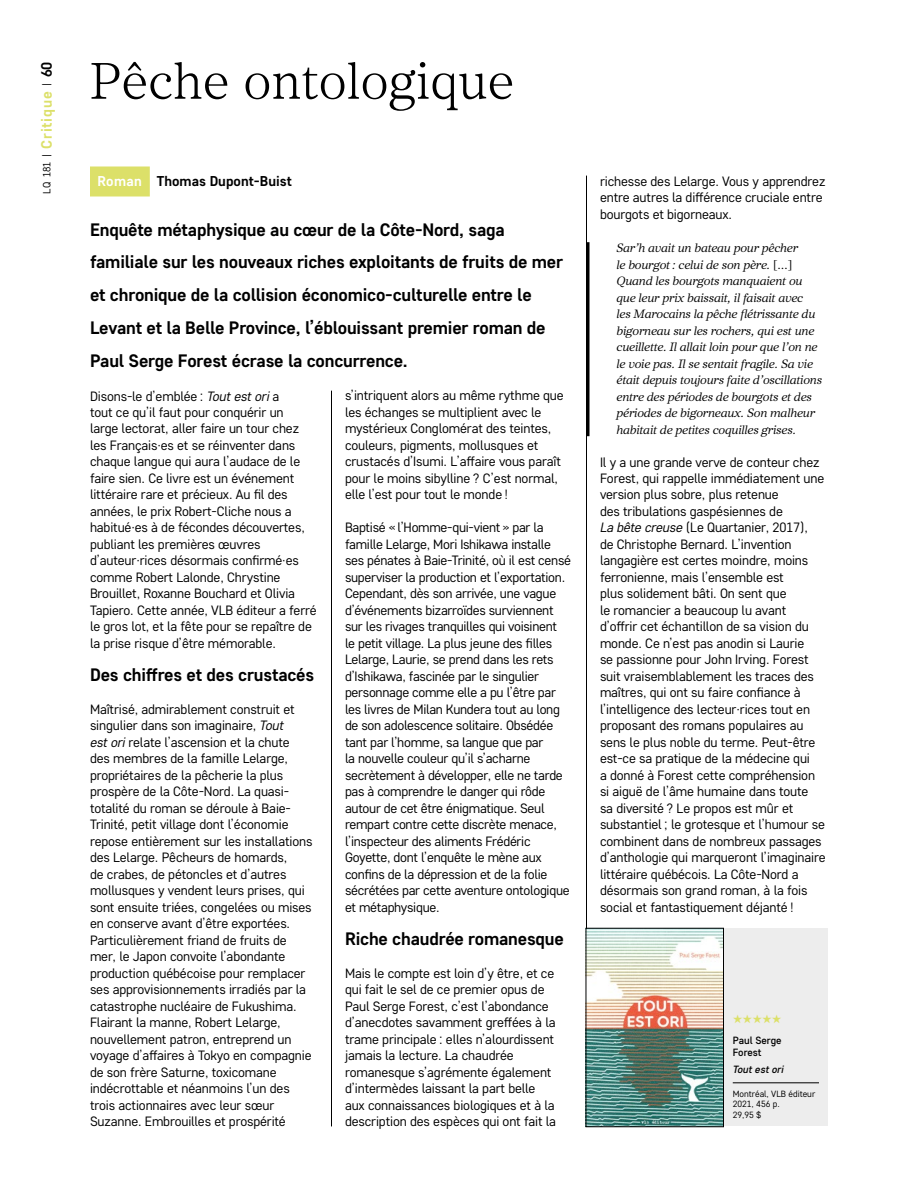
<style>
.page{position:relative;width:918px;height:1188px;background:#fff}
.page>*{position:absolute;margin:0;border:0;box-sizing:border-box;transform-origin:0 0}
.t1{font:300 51px "Core Serif N 25";letter-spacing:.01em;color:#000}
.t2{font:700 18px/33px "Core Sans D55";letter-spacing:-.01em;color:#000}
.t3{font:700 15px "Core Sans D55";letter-spacing:.05em;color:#dce069}
.t4{font:700 14.25px "Core Sans D55";color:#000}
.t5{font:13.5px/16.5px "Core Sans D35";letter-spacing:-.01em;color:#000}
.t6{font:12px/16.5px "Core Serif N 35 Regular It";letter-spacing:-.01em;color:#000}
.t7{font:12px "Zapf Dingbats ITC";color:#dce069}
.t8{font:500 10.5px/12px "Core Sans D45";color:#000}
.t9{font:italic 500 10.5px "Core Sans D45";color:#000}
.t10{font:9px/10.5px "Core Sans D35";color:#000}
.s1{font-family:"Core Sans D35";font-weight:400;font-size:10.5px;color:#000}
.s2{color:#000}
.s3{color:#fff}
.s4{font-style:italic}
.s5{font-family:"Core Serif N 35"}
</style>
<div class="page">
<div style="left:90px;top:166px;width:60px;height:30px;background:#dce069"></div>
<svg style="left:587px;top:242px;width:3px;height:194px"></svg>
<hr style="left:331px;top:391px;width:1px;height:735px;background:#000">
<hr style="left:586px;top:176px;width:1px;height:950px;background:#000">
<div style="left:724px;top:928px;width:104px;height:198px;background:#ededed"></div>
<hr style="left:733px;top:1083px;width:86px;height:1px;background:#000">
<img style="left:588px;top:930px;width:134px;height:195px">
<div style="left:586px;top:928px;width:138px;height:199px;border:1px solid #000"></div>
<p class="t3" style="left:37px;top:194px;width:134px;rotate:-90deg"><span class="s1">LQ 181 |</span> Critique <span class="s1">|</span> <span class="s2">60</span></p>
<h1 class="t1" style="left:90px;top:49px;width:426px">Pêche ontologique</h1>
<p class="t4" style="left:97px;top:172px;width:196px"><span class="s3">Roman</span> Thomas Dupont-Buist</p>
<p class="t2" style="left:90px;top:212px;width:475px">Enquête métaphysique au cœur de la Côte-Nord, saga familiale sur les nouveaux riches exploitants de fruits de mer et chronique de la collision économico-culturelle entre le Levant et la Belle Province, l’éblouissant premier roman de Paul Serge Forest écrase la concurrence.</p>
<p class="t5" style="left:90px;top:387px;width:228px">Disons-le d’emblée : <span class="s4">Tout est ori</span> a<br>tout ce qu’il faut pour conquérir un<br>large lectorat, aller faire un tour chez les Français·es et se réinventer dans chaque langue qui aura l’audace de le faire sien. Ce livre est un événement littéraire rare et précieux. Au fil des années, le prix Robert-Cliche nous a habitué·es à de fécondes découvertes, publiant les premières œuvres d’auteur·rices désormais confirmé·es comme Robert Lalonde, Chrystine Brouillet, Roxanne Bouchard et Olivia Tapiero. Cette année, VLB éditeur a ferré le gros lot, et la fête pour se repaître de la prise risque d’être mémorable.</p>
<h2 class="t2" style="left:90px;top:658px;width:226px">Des chiffres et des crustacés</h2>
<p class="t5" style="left:90px;top:701px;width:224px">Maîtrisé, admirablement construit et singulier dans son imaginaire, <span class="s4">Tout<br>est ori</span> relate l’ascension et la chute des membres de la famille Lelarge, propriétaires de la pêcherie la plus prospère de la Côte-Nord. La quasi&shy;totalité du roman se déroule à Baie-Trinité, petit village dont l’économie repose entièrement sur les installations des Lelarge. Pêcheurs de homards,<br>de crabes, de pétoncles et d’autres mollusques y vendent leurs prises, qui sont ensuite triées, congelées ou mises en conserve avant d’être exportées.<br>Particulièrement friand de fruits de mer, le Japon convoite l’abondante production québécoise pour remplacer ses approvisionnements irradiés par la catastrophe nucléaire de Fukushima.<br>Flairant la manne, Robert Lelarge, nouvellement patron, entreprend un voyage d’affaires à Tokyo en compagnie de son frère Saturne, toxicomane indécrottable et néanmoins l’un des trois actionnaires avec leur sœur Suzanne. Embrouilles et prospérité</p>
<p class="t5" style="left:345px;top:387px;width:220px">s’intriquent alors au même rythme que les échanges se multiplient avec le mystérieux Conglomérat des teintes, couleurs, pigments, mollusques et crustacés d’Isumi. L’affaire vous paraît pour le moins sibylline ? C’est normal, elle l’est pour tout le monde !</p>
<p class="t5" style="left:345px;top:519px;width:228px">Baptisé « l’Homme-qui-vient » par la famille Lelarge, Mori Ishikawa installe ses pénates à Baie-Trinité, où il est censé superviser la production et l’exportation.<br>Cependant, dès son arrivée, une vague d’événements bizarroïdes surviennent sur les rivages tranquilles qui voisinent<br>le petit village. La plus jeune des filles Lelarge, Laurie, se prend dans les rets d’Ishikawa, fascinée par le singulier personnage comme elle a pu l’être par les livres de Milan Kundera tout au long de son adolescence solitaire. Obsédée tant par l’homme, sa langue que par<br>la nouvelle couleur qu’il s’acharne secrètement à développer, elle ne tarde pas à comprendre le danger qui rôde autour de cet être énigmatique. Seul rempart contre cette discrète menace, l’inspecteur des aliments Frédéric Goyette, dont l’enquête le mène aux confins de la dépression et de la folie sécrétées par cette aventure ontologique et métaphysique.</p>
<h2 class="t2" style="left:345px;top:922px;width:220px">Riche chaudrée romanesque</h2>
<p class="t5" style="left:345px;top:965px;width:213px">Mais le compte est loin d’y être, et ce qui fait le sel de ce premier opus de Paul Serge Forest, c’est l’abondance d’anecdotes savamment greffées à la trame principale : elles n’alourdissent jamais la lecture. La chaudrée romanesque s’agrémente également d’intermèdes laissant la part belle aux connaissances biologiques et à la description des espèces qui ont fait la</p>
<p class="t5" style="left:600px;top:173px;width:227px">richesse des Lelarge. Vous y apprendrez entre autres la différence cruciale entre bourgots et bigorneaux.</p>
<p class="t6" style="left:616px;top:240px;width:207px">Sar’h avait un bateau pour pêcher<br>le bourgot : celui de son père. <span class="s5">[…] </span>Quand les bourgots manquaient ou que leur prix baissait, il faisait avec<br>les Marocains la pêche flétrissante du bigorneau sur les rochers, qui est une cueillette. Il allait loin pour que l’on ne le voie pas. Il se sentait fragile. Sa vie était depuis toujours faite d’oscillations entre des périodes de bourgots et des périodes de bigorneaux. Son malheur habitait de petites coquilles grises.</p>
<p class="t5" style="left:600px;top:453px;width:227px">Il y a une grande verve de conteur chez Forest, qui rappelle immédiatement une version plus sobre, plus retenue<br>des tribulations gaspésiennes de<br><span class="s4">La bête creuse</span> (Le Quartanier, 2017),<br>de Christophe Bernard. L’invention langagière est certes moindre, moins ferronienne, mais l’ensemble est<br>plus solidement bâti. On sent que<br>le romancier a beaucoup lu avant d’offrir cet échantillon de sa vision du monde. Ce n’est pas anodin si Laurie<br>se passionne pour John Irving. Forest suit vraisemblablement les traces des maîtres, qui ont su faire confiance à l’intelligence des lecteur·rices tout en proposant des romans populaires au sens le plus noble du terme. Peut-être est-ce sa pratique de la médecine qui<br>a donné à Forest cette compréhension si aiguë de l’âme humaine dans toute<br>sa diversité ? Le propos est mûr et substantiel ; le grotesque et l’humour se combinent dans de nombreux passages d’anthologie qui marqueront l’imaginaire littéraire québécois. La Côte-Nord a désormais son grand roman, à la fois social et fantastiquement déjanté !</p>
<p class="t7" style="left:733px;top:1014px;width:50px">★★★★★</p>
<p class="t8" style="left:733px;top:1034px;width:50px">Paul Serge<br>Forest</p>
<p class="t9" style="left:733px;top:1063px;width:52px">Tout est ori</p>
<p class="t10" style="left:733px;top:1088px;width:84px">Montréal, VLB éditeur<br>2021, 456 p.<br>29,95 $</p>
</div>
